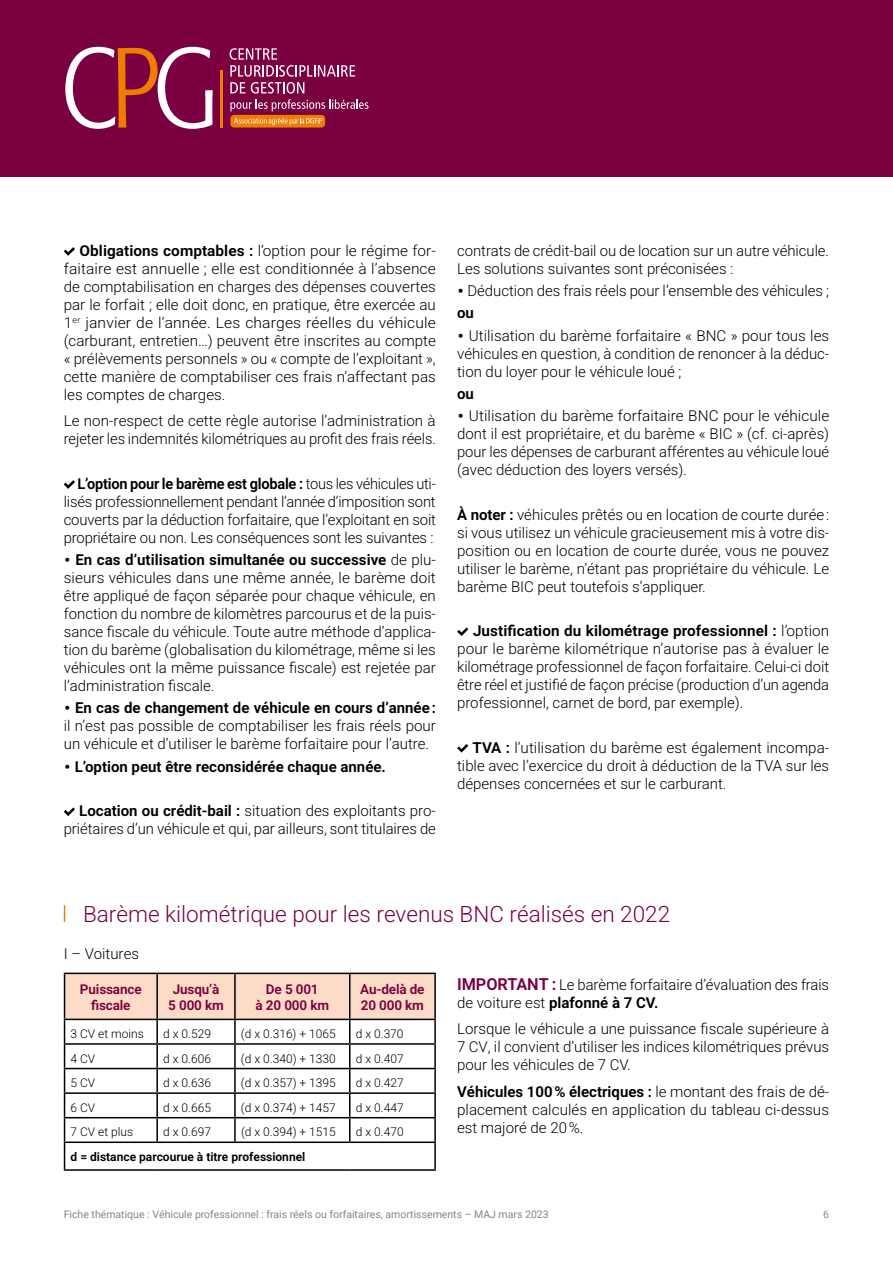
<style>
.page{position:relative;width:893px;height:1263px;background:#fff}
.page>*{position:absolute;margin:0;border:0;box-sizing:border-box;transform-origin:0 0}
.t1{font:300 22.5px "Heebo";color:#7b0041}
.t2{font:300 15px/18px "Heebo";color:#000;text-align:justify}
.t3{font:600 15px "Heebo";color:#000}
.t4{font:600 13.5px/16.5px "Heebo";letter-spacing:-.01em;color:#7b0041;text-align:center}
.t5{font:300 12px "Heebo";color:#000}
.t6{font:600 12px "Heebo";color:#000}
.t7{font:10.5px "Heebo";color:#878787}
.s1{font-weight:600}
.s2{font-family:"Gotham";font-weight:400}
.s3{font-weight:600;font-size:16.5px;color:#7b0041}
</style>
<div class="page">
<div style="left:0;top:0;width:893px;height:176px;background:#7b0041"></div>
<div style="left:230px;top:115px;width:95px;height:13px;background:#ef7d00;border-radius:4px"></div>
<svg style="left:65px;top:47px;width:148px;height:82px"></svg>
<svg style="left:230px;top:48px;width:138px;height:63px"></svg>
<hr style="left:220px;top:70px;width:3px;height:58px;background:#ef7d00">
<svg style="left:234px;top:118px;width:88px;height:7px"></svg>
<svg style="left:64px;top:247px;width:11px;height:9px"></svg>
<svg style="left:64px;top:480px;width:11px;height:9px"></svg>
<svg style="left:64px;top:807px;width:11px;height:9px"></svg>
<svg style="left:457px;top:627px;width:11px;height:9px"></svg>
<svg style="left:457px;top:744px;width:11px;height:9px"></svg>
<svg style="left:64px;top:905px;width:1px;height:17px"></svg>
<hr style="left:64px;top:972px;width:93px;height:2px;background:#000">
<hr style="left:157px;top:972px;width:78px;height:2px;background:#000">
<hr style="left:235px;top:972px;width:115px;height:2px;background:#000">
<hr style="left:350px;top:972px;width:86px;height:2px;background:#000">
<hr style="left:434px;top:974px;width:2px;height:45px;background:#000">
<hr style="left:350px;top:1019px;width:86px;height:1px;background:#000">
<hr style="left:434px;top:1020px;width:2px;height:23px;background:#000">
<hr style="left:350px;top:1043px;width:86px;height:2px;background:#000">
<hr style="left:434px;top:1045px;width:2px;height:23px;background:#000">
<hr style="left:350px;top:1068px;width:86px;height:1px;background:#000">
<hr style="left:434px;top:1069px;width:2px;height:23px;background:#000">
<hr style="left:350px;top:1092px;width:86px;height:2px;background:#000">
<hr style="left:434px;top:1094px;width:2px;height:23px;background:#000">
<hr style="left:350px;top:1117px;width:86px;height:1px;background:#000">
<hr style="left:434px;top:1118px;width:2px;height:23px;background:#000">
<svg style="left:64px;top:973px;width:371px;height:196px"></svg>
<hr style="left:157px;top:1141px;width:78px;height:2px;background:#000">
<hr style="left:235px;top:1141px;width:115px;height:2px;background:#000">
<hr style="left:350px;top:1141px;width:86px;height:2px;background:#000">
<hr style="left:434px;top:1143px;width:2px;height:26px;background:#000">
<hr style="left:64px;top:1169px;width:93px;height:2px;background:#000">
<hr style="left:157px;top:1169px;width:78px;height:2px;background:#000">
<hr style="left:235px;top:1169px;width:115px;height:2px;background:#000">
<hr style="left:350px;top:1169px;width:86px;height:2px;background:#000">
<p class="t2" style="left:64px;top:241px;width:374px;text-indent:16px"><span class="s1">Obligations comptables :</span> l’option pour le régime for&shy;faitaire est annuelle ; elle est conditionnée à l’absence de comptabilisation en charges des dépenses couvertes par le forfait ; elle doit donc, en pratique, être exercée au 1<sup>er</sup> janvier de l’année. Les charges réelles du véhicule (carburant, entretien…) peuvent être inscrites au compte « prélèvements personnels » ou « compte de l’exploitant », cette manière de comptabiliser ces frais n’affectant pas les comptes de charges.</p>
<p class="t2" style="left:64px;top:412px;width:374px">Le non-respect de cette règle autorise l’administration à rejeter les indemnités kilométriques au profit des frais réels.</p>
<p class="t2" style="left:64px;top:474px;width:374px;text-indent:14px"><span class="s1">L’option pour le barème est globale :</span> tous les véhicules uti&shy;lisés professionnellement pendant l’année d’imposition sont couverts par la déduction forfaitaire, que l’exploitant en soit propriétaire ou non. Les conséquences sont les suivantes :</p>
<p class="t2" style="left:64px;top:551px;width:374px"><span class="s2">•</span> <span class="s1">En cas d’utilisation simultanée ou successive</span> de plu&shy;sieurs véhicules dans une même année, le barème doit être appliqué de façon séparée pour chaque véhicule, en fonction du nombre de kilomètres parcourus et de la puis&shy;sance fiscale du véhicule. Toute autre méthode d’applica&shy;tion du barème (globalisation du kilométrage, même si les véhicules ont la même puissance fiscale) est rejetée par l’administration fiscale.</p>
<p class="t2" style="left:64px;top:699px;width:374px"><span class="s2">•</span> <span class="s1">En cas de changement de véhicule en cours d’année: </span>il n’est pas possible de comptabiliser les frais réels pour un véhicule et d’utiliser le barème forfaitaire pour l’autre.</p>
<p class="t3" style="left:64px;top:756px;width:324px"><span class="s2">•</span> L’option peut être reconsidérée chaque année.</p>
<p class="t2" style="left:64px;top:802px;width:374px;text-align:right"><span class="s1">Location ou crédit-bail :</span> situation des exploitants pro&shy;priétaires d’un véhicule et qui, par ailleurs, sont titulaires de</p>
<p class="t2" style="left:457px;top:241px;width:374px">contrats de crédit-bail ou de location sur un autre véhicule.<br>Les solutions suivantes sont préconisées :</p>
<p class="t2" style="left:457px;top:280px;width:373px;line-height:22.2px"><span class="s2">•</span> Déduction des frais réels pour l’ensemble des véhicules ; <span class="s1">ou</span></p>
<p class="t2" style="left:457px;top:326px;width:374px"><span class="s2">•</span> Utilisation du barème forfaitaire « BNC » pour tous les véhicules en question, à condition de renoncer à la déduc&shy;tion du loyer pour le véhicule loué ;</p>
<p class="t3" style="left:457px;top:383px;width:18px">ou</p>
<p class="t2" style="left:457px;top:407px;width:374px"><span class="s2">•</span> Utilisation du barème forfaitaire BNC pour le véhicule dont il est propriétaire, et du barème « BIC » (cf. ci-après) pour les dépenses de carburant afférentes au véhicule loué (avec déduction des loyers versés).</p>
<p class="t2" style="left:457px;top:505px;width:374px"><span class="s1">À noter :</span> véhicules prêtés ou en location de courte durée: si vous utilisez un véhicule gracieusement mis à votre dis&shy;position ou en location de courte durée, vous ne pouvez utiliser le barème, n’étant pas propriétaire du véhicule. Le barème BIC peut toutefois s’appliquer.</p>
<p class="t2" style="left:457px;top:622px;width:374px;text-indent:16px"><span class="s1">Justification du kilométrage professionnel :</span> l’option pour le barème kilométrique n’autorise pas à évaluer le kilométrage professionnel de façon forfaitaire. Celui-ci doit être réel et justifié de façon précise (production d’un agenda professionnel, carnet de bord, par exemple).</p>
<p class="t2" style="left:457px;top:738px;width:374px;text-indent:16px"><span class="s1">TVA :</span> l’utilisation du barème est également incompa&shy;tible avec l’exercice du droit à déduction de la TVA sur les dépenses concernées et sur le carburant.</p>
<h1 class="t1" style="left:83px;top:898px;width:589px">Barème kilométrique pour les revenus BNC réalisés en 2022</h1>
<p class="t2" style="left:64px;top:944px;width:77px">I – Voitures</p>
<p class="t4" style="left:80px;top:980px;width:63px">Puissance fiscale</p>
<p class="t4" style="left:168px;top:980px;width:57px">Jusqu’à<br>5 000 km</p>
<p class="t4" style="left:256px;top:980px;width:75px">De 5 001<br>à 20 000 km</p>
<p class="t4" style="left:360px;top:980px;width:66px;text-align:left">Au-delà de<br>20 000 km</p>
<p class="t5" style="left:71px;top:1025px;width:75px">3 CV et moins</p>
<p class="t5" style="left:163px;top:1025px;width:49px">d x 0.529</p>
<p class="t5" style="left:241px;top:1025px;width:96px">(d x 0.316) + 1065</p>
<p class="t5" style="left:356px;top:1025px;width:49px">d x 0.370</p>
<p class="t5" style="left:71px;top:1050px;width:26px">4 CV</p>
<p class="t5" style="left:163px;top:1050px;width:49px">d x 0.606</p>
<p class="t5" style="left:241px;top:1050px;width:96px">(d x 0.340) + 1330</p>
<p class="t5" style="left:356px;top:1050px;width:49px">d x 0.407</p>
<p class="t5" style="left:71px;top:1074px;width:26px">5 CV</p>
<p class="t5" style="left:163px;top:1074px;width:49px">d x 0.636</p>
<p class="t5" style="left:241px;top:1074px;width:96px">(d x 0.357) + 1395</p>
<p class="t5" style="left:356px;top:1074px;width:49px">d x 0.427</p>
<p class="t5" style="left:71px;top:1099px;width:26px">6 CV</p>
<p class="t5" style="left:163px;top:1099px;width:49px">d x 0.665</p>
<p class="t5" style="left:241px;top:1099px;width:96px">(d x 0.374) + 1457</p>
<p class="t5" style="left:356px;top:1099px;width:49px">d x 0.447</p>
<p class="t5" style="left:71px;top:1124px;width:64px">7 CV et plus</p>
<p class="t5" style="left:163px;top:1124px;width:49px">d x 0.697</p>
<p class="t5" style="left:241px;top:1124px;width:96px">(d x 0.394) + 1515</p>
<p class="t5" style="left:356px;top:1124px;width:49px">d x 0.470</p>
<p class="t6" style="left:71px;top:1148px;width:236px">d = distance parcourue à titre professionnel</p>
<p class="t2" style="left:457px;top:975px;width:373px"><span class="s3">IMPORTANT :</span> Le barème forfaitaire d’évaluation des frais de voiture est <span class="s1">plafonné à 7 CV.</span></p>
<p class="t2" style="left:457px;top:1020px;width:374px">Lorsque le véhicule a une puissance fiscale supérieure à 7 CV, il convient d’utiliser les indices kilométriques prévus pour les véhicules de 7 CV.</p>
<p class="t2" style="left:457px;top:1082px;width:374px"><span class="s1">Véhicules 100% électriques :</span> le montant des frais de dé&shy;placement calculés en application du tableau ci-dessus est majoré de 20%.</p>
<p class="t7" style="left:64px;top:1207px;width:486px">Fiche thématique : Véhicule professionnel : frais réels ou forfaitaires, amortissements – MAJ mars 2023</p>
<p class="t7" style="left:823px;top:1207px;width:7px">6</p>
</div>
